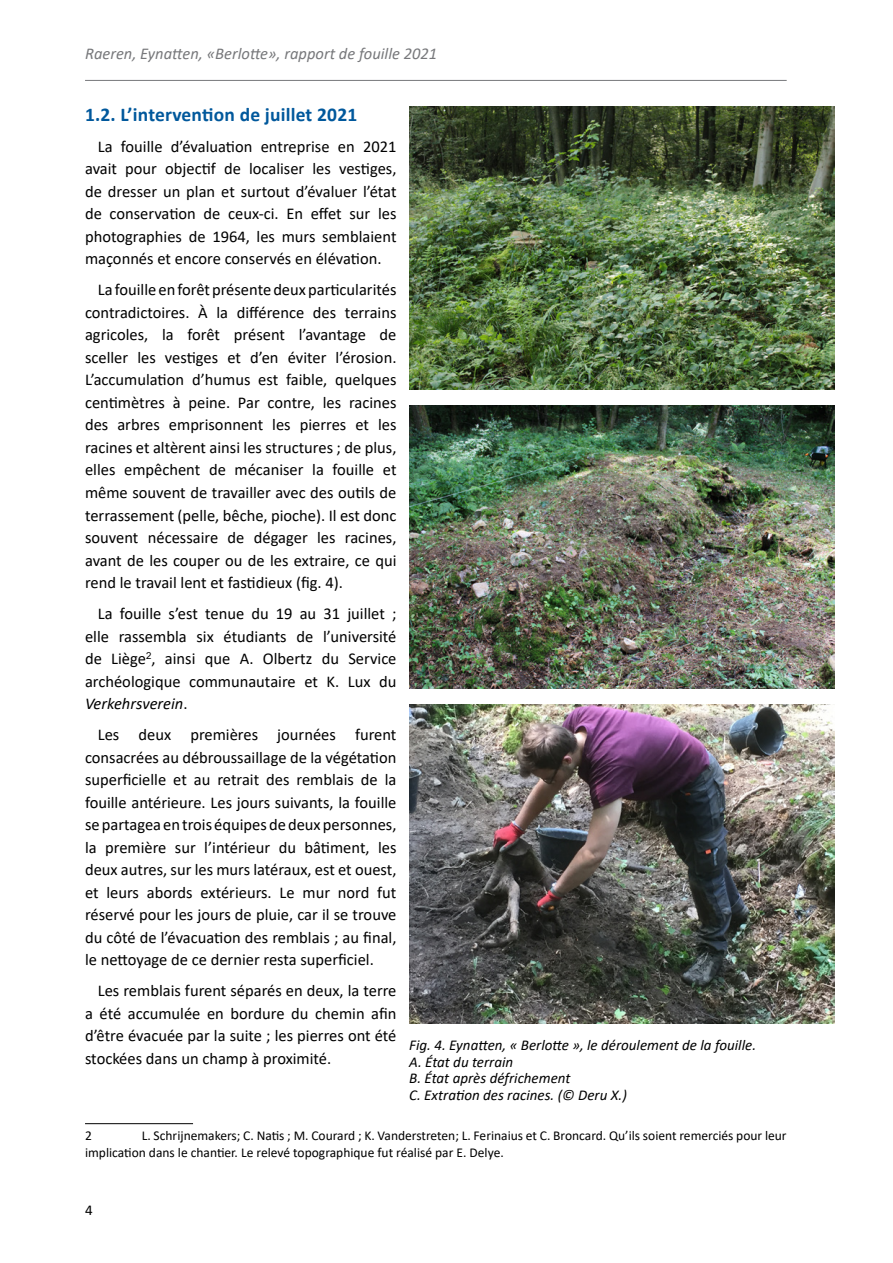
<style>
.page{position:relative;width:893px;height:1263px;background:#fff}
.page>*{position:absolute;margin:0;border:0;box-sizing:border-box;transform-origin:0 0}
.Titre_2{font:700 19.5px "Calibri";letter-spacing:.01em;color:#00589c}
.corps{font:16.5px/22.5px "Calibri";color:#000;text-align:justify}
.t1{font:italic 16.5px "Calibri";color:#77787b}
.Légende_figures_alig{font:italic 15px "Calibri";color:#000}
.t2{font:15px "Calibri";color:#000}
.Note_bas_de_page{font:13.5px/16.5px "Calibri";color:#000}
.s1{font-style:italic}
</style>
<div class="page">
<hr style="left:85px;top:80px;width:702px;height:1px;background:#77787b">
<hr style="left:85px;top:1123px;width:108px;height:1px;background:#000">
<img style="left:409px;top:106px;width:425px;height:284px">
<img style="left:409px;top:405px;width:425px;height:284px">
<img style="left:409px;top:704px;width:425px;height:319px">
<p class="t1" style="left:85px;top:42px;width:354px">Raeren, Eynatten, «Berlotte», rapport de fouille 2021</p>
<p class="Titre_2" style="left:85px;top:101px;width:274px">1.2. L’intervention de juillet 2021</p>
<p class="corps" style="left:85px;top:135px;width:313px;text-indent:13px">La fouille d’évaluation entreprise en 2021 avait pour objectif de localiser les vestiges, de dresser un plan et surtout d’évaluer l’état de conservation de ceux-ci. En effet sur les photographies de 1964, les murs semblaient maçonnés et encore conservés en élévation.</p>
<p class="corps" style="left:85px;top:278px;width:313px;text-indent:13px">La fouille en forêt présente deux particularités contradictoires. À la différence des terrains agricoles, la forêt présent l’avantage de sceller les vestiges et d’en éviter l’érosion.<br>L’accumulation d’humus est faible, quelques centimètres à peine. Par contre, les racines des arbres emprisonnent les pierres et les racines et altèrent ainsi les structures ; de plus, elles empêchent de mécaniser la fouille et même souvent de travailler avec des outils de terrassement (pelle, bêche, pioche). Il est donc souvent nécessaire de dégager les racines, avant de les couper ou de les extraire, ce qui rend le travail lent et fastidieux (fig. 4).</p>
<p class="corps" style="left:85px;top:602px;width:313px;text-indent:13px">La fouille s’est tenue du 19 au 31 juillet ; elle rassembla six étudiants de l’université de Liège<sup>2</sup>, ainsi que A. Olbertz du Service archéologique communautaire et K. Lux du <span class="s1">Verkehrsverein</span>.</p>
<p class="corps" style="left:85px;top:723px;width:313px;text-indent:13px">Les deux premières journées furent consacrées au débroussaillage de la végétation superficielle et au retrait des remblais de la fouille antérieure. Les jours suivants, la fouille se partagea en trois équipes de deux personnes, la première sur l’intérieur du bâtiment, les deux autres, sur les murs latéraux, est et ouest, et leurs abords extérieurs. Le mur nord fut réservé pour les jours de pluie, car il se trouve du côté de l’évacuation des remblais ; au final, le nettoyage de ce dernier resta superficiel.</p>
<p class="corps" style="left:85px;top:979px;width:313px;text-indent:13px">Les remblais furent séparés en deux, la terre a été accumulée en bordure du chemin afin d’être évacuée par la suite ; les pierres ont été stockées dans un champ à proximité.</p>
<p class="Légende_figures_alig" style="left:409px;top:1035px;width:348px">Fig. 4. Eynatten, « Berlotte », le déroulement de la fouille.</p>
<p class="Légende_figures_alig" style="left:409px;top:1051px;width:106px">A. État du terrain</p>
<p class="Légende_figures_alig" style="left:409px;top:1068px;width:163px">B. État après défrichement</p>
<p class="Légende_figures_alig" style="left:409px;top:1084px;width:219px">C. Extration des racines. (© Deru X.)</p>
<p class="Note_bas_de_page" style="left:85px;top:1127px;width:703px;text-indent:57px">L. Schrijnemakers; C. Natis ; M. Courard ; K. Vanderstreten; L. Ferinaius et C. Broncard. Qu’ils soient remerciés pour leur implication dans le chantier. Le relevé topographique fut réalisé par E. Delye.</p>
<p class="Note_bas_de_page" style="left:85px;top:1127px;width:8px">2</p>
<p class="t2" style="left:85px;top:1200px;width:9px">4</p>
</div>
